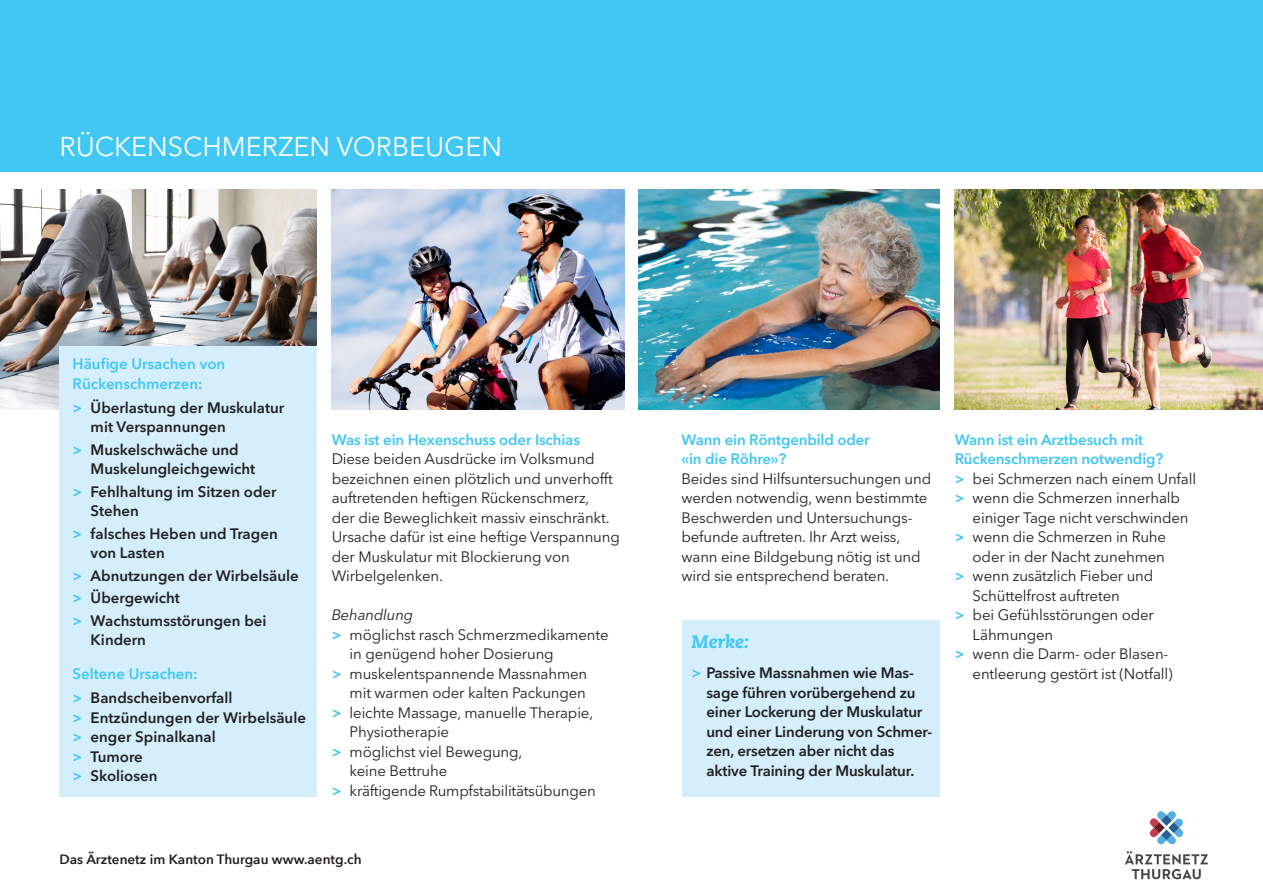
<style>
.page{position:relative;width:1263px;height:893px;background:#fff}
.page>*{position:absolute;margin:0;border:0;box-sizing:border-box;transform-origin:0 0}
.t1{font:27px "Avenir Next LT Pro";color:#fff}
.t2{font:italic 800 18px "Caecilia";color:#40c7f4}
.grundtext{font:15px/19.5px "Avenir Next LT Pro";letter-spacing:-.01em;color:#231f20}
.t3{font:600 15px/19.5px "Avenir Next LT Pro";color:#231f20}
.grundtext-2{font:600 15px/19.5px "Avenir Next LT Pro";letter-spacing:-.01em;color:#40c7f4}
.zwischentitel{font:600 15px "Avenir Next LT Pro";letter-spacing:-.01em;color:#40c7f4}
.grundtext-3{font:italic 15px "Avenir Next LT Pro";letter-spacing:-.01em;color:#231f20}
.t4{font:600 13.5px "Avenir Next";color:#231f20}
.s1{color:#40c7f4}
.s2{font-weight:600;color:#40c7f4}
</style>
<div class="page">
<div style="left:0;top:0;width:1263px;height:171px;background:#40c7f4"></div>
<img style="left:639px;top:189px;width:301px;height:220px">
<img style="left:332px;top:189px;width:292px;height:220px">
<img style="left:0;top:189px;width:317px;height:220px">
<div style="left:682px;top:620px;width:258px;height:176px;background:#d4effb"></div>
<img style="left:955px;top:189px;width:308px;height:220px">
<svg style="left:1125px;top:851px;width:83px;height:28px"></svg>
<svg style="left:1150px;top:811px;width:33px;height:34px"></svg>
<div style="left:60px;top:346px;width:257px;height:450px;background:#d4effb"></div>
<p class="t1" style="left:60px;top:130px;width:444px">RÜCKENSCHMERZEN VORBEUGEN</p>
<p class="grundtext-2" style="left:73px;top:354px;width:154px">Häufige Ursachen von<br>Rückenschmerzen:</p>
<p class="t3" style="left:91px;top:398px;width:195px;text-indent:-18px"><span class="s1">&gt;</span> Überlastung der Muskulatur mit Verspannungen</p>
<p class="t3" style="left:91px;top:440px;width:166px;text-indent:-18px"><span class="s1">&gt;</span> Muskelschwäche und<br>Muskelungleichgewicht</p>
<p class="t3" style="left:91px;top:482px;width:187px;text-indent:-18px"><span class="s1">&gt;</span> Fehlhaltung im Sitzen oder<br>Stehen</p>
<p class="t3" style="left:91px;top:524px;width:189px;text-indent:-18px"><span class="s1">&gt;</span> falsches Heben und Tragen von Lasten</p>
<p class="t3" style="left:73px;top:566px;width:228px"><span class="s1">&gt;</span> Abnutzungen der Wirbelsäule</p>
<p class="t3" style="left:73px;top:588px;width:109px"><span class="s1">&gt;</span> Übergewicht</p>
<p class="t3" style="left:91px;top:611px;width:177px;text-indent:-18px"><span class="s1">&gt;</span> Wachstumsstörungen bei<br>Kindern</p>
<p class="grundtext-2" style="left:73px;top:664px;width:127px">Seltene Ursachen:</p>
<p class="t3" style="left:73px;top:688px;width:161px"><span class="s1">&gt;</span> Bandscheibenvorfall</p>
<p class="t3" style="left:73px;top:708px;width:235px"><span class="s1">&gt;</span> Entzündungen der Wirbelsäule</p>
<p class="t3" style="left:73px;top:727px;width:145px"><span class="s1">&gt;</span> enger Spinalkanal</p>
<p class="t3" style="left:73px;top:747px;width:72px"><span class="s1">&gt;</span> Tumore</p>
<p class="t3" style="left:73px;top:766px;width:86px"><span class="s1">&gt;</span> Skoliosen</p>
<p class="zwischentitel" style="left:332px;top:430px;width:250px">Was ist ein Hexenschuss oder Ischias</p>
<p class="grundtext" style="left:332px;top:449px;width:290px">Diese beiden Ausdrücke im Volksmund bezeichnen einen plötzlich und unverhofft auftretenden heftigen Rückenschmerz,<br>der die Beweglichkeit massiv einschränkt.<br>Ursache dafür ist eine heftige Verspannung der Muskulatur mit Blockierung von Wirbelgelenken.</p>
<p class="grundtext-3" style="left:332px;top:606px;width:83px">Behandlung</p>
<p class="grundtext" style="left:350px;top:625px;width:260px;text-indent:-18px"><span class="s2">&gt;</span> möglichst rasch Schmerzmedikamente in genügend hoher Dosierung</p>
<p class="grundtext" style="left:332px;top:664px;width:257px;text-align:right"><span class="s2">&gt;</span> muskelentspannende Massnahmen mit warmen oder kalten Packungen</p>
<p class="grundtext" style="left:350px;top:703px;width:245px;text-indent:-18px"><span class="s2">&gt;</span> leichte Massage, manuelle Therapie,<br>Physiotherapie</p>
<p class="grundtext" style="left:350px;top:742px;width:174px;text-indent:-18px"><span class="s2">&gt;</span> möglichst viel Bewegung, keine Bettruhe</p>
<p class="grundtext" style="left:332px;top:781px;width:266px"><span class="s2">&gt;</span> kräftigende Rumpfstabilitätsübungen</p>
<p class="t4" style="left:60px;top:848px;width:304px">Das Ärztenetz im Kanton Thurgau www.aentg.ch</p>
<p class="grundtext-2" style="left:681px;top:430px;width:190px">Wann ein Röntgenbild oder «in die Röhre»?</p>
<p class="grundtext" style="left:681px;top:469px;width:251px">Beides sind Hilfsuntersuchungen und werden notwendig, wenn bestimmte Beschwerden und Untersuchungs&shy;befunde auftreten. Ihr Arzt weiss, wann eine Bildgebung nötig ist und wird sie entsprechend beraten.</p>
<p class="t2" style="left:691px;top:631px;width:59px">Merke:</p>
<p class="t3" style="left:706px;top:663px;width:228px;text-indent:-15px"><span class="s1">&gt;</span> Passive Massnahmen wie Mas&shy;sage führen vorübergehend zu einer Lockerung der Muskulatur und einer Linderung von Schmer&shy;zen, ersetzen aber nicht das aktive Training der Muskulatur.</p>
<p class="grundtext-2" style="left:955px;top:430px;width:210px">Wann ist ein Arztbesuch mit<br>Rückenschmerzen notwendig?</p>
<p class="grundtext" style="left:955px;top:469px;width:243px"><span class="s2">&gt;</span> bei Schmerzen nach einem Unfall</p>
<p class="grundtext" style="left:973px;top:488px;width:217px;text-indent:-18px"><span class="s2">&gt;</span> wenn die Schmerzen innerhalb einiger Tage nicht verschwinden</p>
<p class="grundtext" style="left:955px;top:527px;width:213px;text-align:right"><span class="s2">&gt;</span> wenn die Schmerzen in Ruhe oder in der Nacht zunehmen</p>
<p class="grundtext" style="left:973px;top:566px;width:182px;text-indent:-18px"><span class="s2">&gt;</span> wenn zusätzlich Fieber und<br>Schüttelfrost auftreten</p>
<p class="grundtext" style="left:973px;top:605px;width:183px;text-indent:-18px"><span class="s2">&gt;</span> bei Gefühlsstörungen oder<br>Lähmungen</p>
<p class="grundtext" style="left:973px;top:644px;width:202px;text-indent:-18px"><span class="s2">&gt;</span> wenn die Darm- oder Blasen&shy;entleerung gestört ist (Notfall)</p>
</div>
